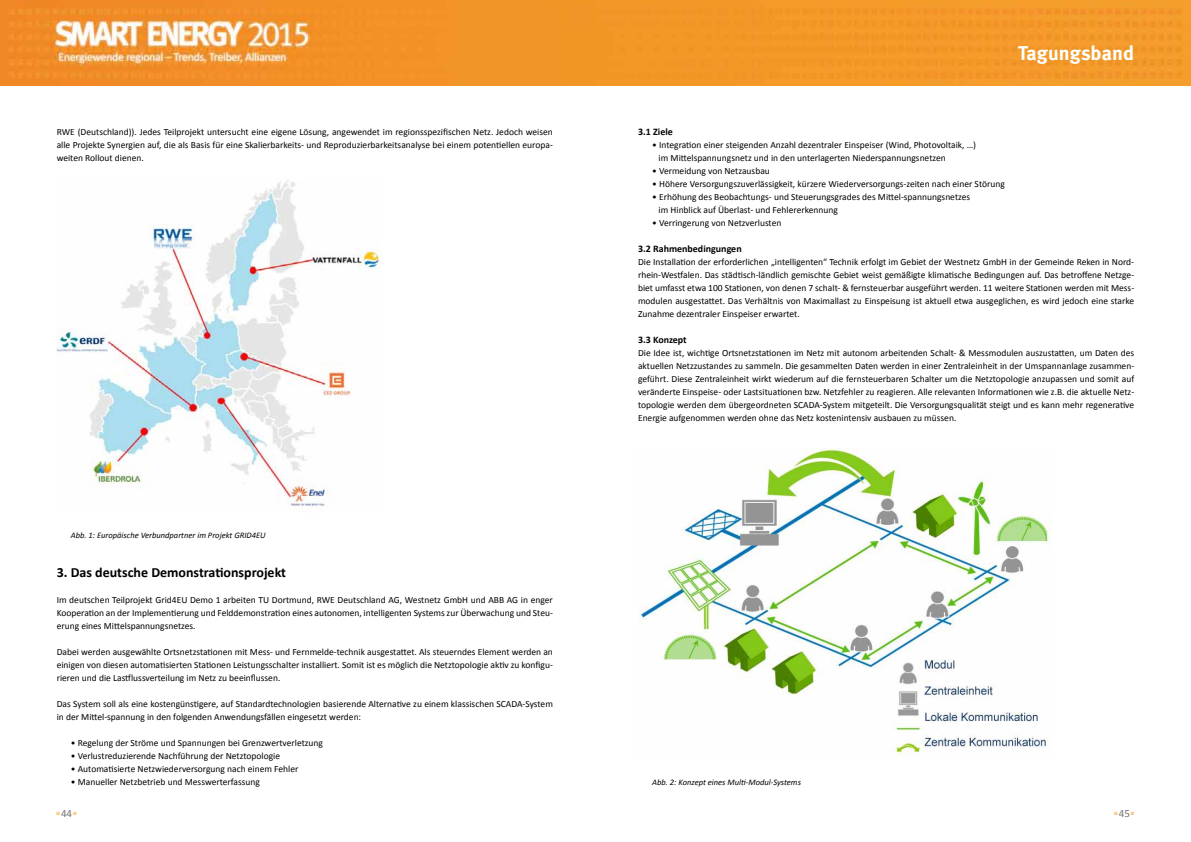
<style>
.page{position:relative;width:1191px;height:842px;background:#fff}
.page>*{position:absolute;margin:0;border:0;box-sizing:border-box;transform-origin:0 0}
.t1{font:35.5px "JD LED3";color:#f49f25}
.t2{font:20px "Meta Bold LF";letter-spacing:.005em;color:#fff}
.t3{font:700 14px "Calibri";color:#000}
.t4{font:11px "Calibri";color:#707172}
.t5{font:700 10px "Calibri";color:#000}
.t6{font:9.5px/13px "Calibri";color:#000;text-align:justify}
.t7{font:italic 8.5px "Calibri";color:#000}
</style>
<div class="page">
<img style="left:0;top:0;width:1191px;height:85px">
<img style="left:638px;top:448px;width:412px;height:308px">
<img style="left:57px;top:180px;width:323px;height:326px">
<p class="t6" style="left:57px;top:125px;width:498px">RWE (Deutschland)). Jedes Teilprojekt untersucht eine eigene Lösung, angewendet im regionsspezifischen Netz. Jedoch weisen alle Projekte Synergien auf, die als Basis für eine Skalierbarkeits- und Reproduzierbarkeitsanalyse bei einem potentiellen europa&shy;weiten Rollout dienen.</p>
<p class="t7" style="left:71px;top:530px;width:196px">Abb. 1: Europäische Verbundpartner im Projekt GRID4EU</p>
<h3 class="t3" style="left:57px;top:564px;width:231px">3. Das deutsche Demonstrationsprojekt</h3>
<p class="t6" style="left:57px;top:593px;width:498px">Im deutschen Teilprojekt Grid4EU Demo 1 arbeiten TU Dortmund, RWE Deutschland AG, Westnetz GmbH und ABB AG in enger Kooperation an der Implementierung und Felddemonstration eines autonomen, intelligenten Systems zur Überwachung und Steu&shy;erung eines Mittelspannungsnetzes.</p>
<p class="t6" style="left:57px;top:645px;width:498px">Dabei werden ausgewählte Ortsnetzstationen mit Mess- und Fernmelde-technik ausgestattet. Als steuerndes Element werden an einigen von diesen automatisierten Stationen Leistungsschalter installiert. Somit ist es möglich die Netztopologie aktiv zu konfigu&shy;rieren und die Lastflussverteilung im Netz zu beeinflussen.</p>
<p class="t6" style="left:57px;top:697px;width:498px">Das System soll als eine kostengünstigere, auf Standardtechnologien basierende Alternative zu einem klassischen SCADA-System in der Mittel-spannung in den folgenden Anwendungsfällen eingesetzt werden:</p>
<p class="t6" style="left:71px;top:736px;width:254px">• Regelung der Ströme und Spannungen bei Grenzwertverletzung</p>
<p class="t6" style="left:71px;top:749px;width:211px">• Verlustreduzierende Nachführung der Netztopologie</p>
<p class="t6" style="left:71px;top:762px;width:229px">• Automatisierte Netzwiederversorgung nach einem Fehler</p>
<p class="t6" style="left:71px;top:775px;width:191px">• Manueller Netzbetrieb und Messwerterfassung</p>
<h2 class="t2" style="left:1018px;top:41px;width:118px">Tagungsband</h2>
<p class="t5" style="left:638px;top:126px;width:36px">3.1 Ziele</p>
<p class="t6" style="left:658px;top:138px;width:319px;text-indent:-6px">• Integration einer steigenden Anzahl dezentraler Einspeiser (Wind, Photovoltaik, …) im Mittelspannungsnetz und in den unterlagerten Niederspannungsnetzen</p>
<p class="t6" style="left:652px;top:164px;width:119px">• Vermeidung von Netzausbau</p>
<p class="t6" style="left:652px;top:177px;width:354px">• Höhere Versorgungszuverlässigkeit, kürzere Wiederversorgungs-zeiten nach einer Störung</p>
<p class="t6" style="left:658px;top:190px;width:313px;text-indent:-6px">• Erhöhung des Beobachtungs- und Steuerungsgrades des Mittel-spannungsnetzes im Hinblick auf Überlast- und Fehlererkennung</p>
<p class="t6" style="left:652px;top:216px;width:131px">• Verringerung von Netzverlusten</p>
<p class="t5" style="left:638px;top:243px;width:105px">3.2 Rahmenbedingungen</p>
<p class="t6" style="left:638px;top:255px;width:498px">Die Installation der erforderlichen „intelligenten“ Technik erfolgt im Gebiet der Westnetz GmbH in der Gemeinde Reken in Nord&shy;rhein-Westfalen. Das städtisch-ländlich gemischte Gebiet weist gemäßigte klimatische Bedingungen auf. Das betroffene Netzge&shy;biet umfasst etwa 100 Stationen, von denen 7 schalt- &amp; fernsteuerbar ausgeführt werden. 11 weitere Stationen werden mit Mess&shy;modulen ausgestattet. Das Verhältnis von Maximallast zu Einspeisung ist aktuell etwa ausgeglichen, es wird jedoch eine starke Zunahme dezentraler Einspeiser erwartet.</p>
<p class="t5" style="left:638px;top:334px;width:50px">3.3 Konzept</p>
<p class="t6" style="left:638px;top:346px;width:498px">Die Idee ist, wichtige Ortsnetzstationen im Netz mit autonom arbeitenden Schalt- &amp; Messmodulen auszustatten, um Daten des aktuellen Netzzustandes zu sammeln. Die gesammelten Daten werden in einer Zentraleinheit in der Umspannanlage zusammen&shy;geführt. Diese Zentraleinheit wirkt wiederum auf die fernsteuerbaren Schalter um die Netztopologie anzupassen und somit auf veränderte Einspeise- oder Lastsituationen bzw. Netzfehler zu reagieren. Alle relevanten Informationen wie z.B. die aktuelle Netz&shy;topologie werden dem übergeordneten SCADA-System mitgeteilt. Die Versorgungsqualität steigt und es kann mehr regenerative Energie aufgenommen werden ohne das Netz kostenintensiv ausbauen zu müssen.</p>
<p class="t7" style="left:652px;top:777px;width:150px">Abb. 2: Konzept eines Multi-Modul-Systems</p>
<p class="t4" style="left:61px;top:807px;width:13px">44</p>
<h1 class="t1" style="left:1113px;top:788px;width:24px">. .</h1>
<p class="t4" style="left:1118px;top:807px;width:13px">45</p>
<h1 class="t1" style="left:55px;top:788px;width:24px">. .</h1>
</div>
